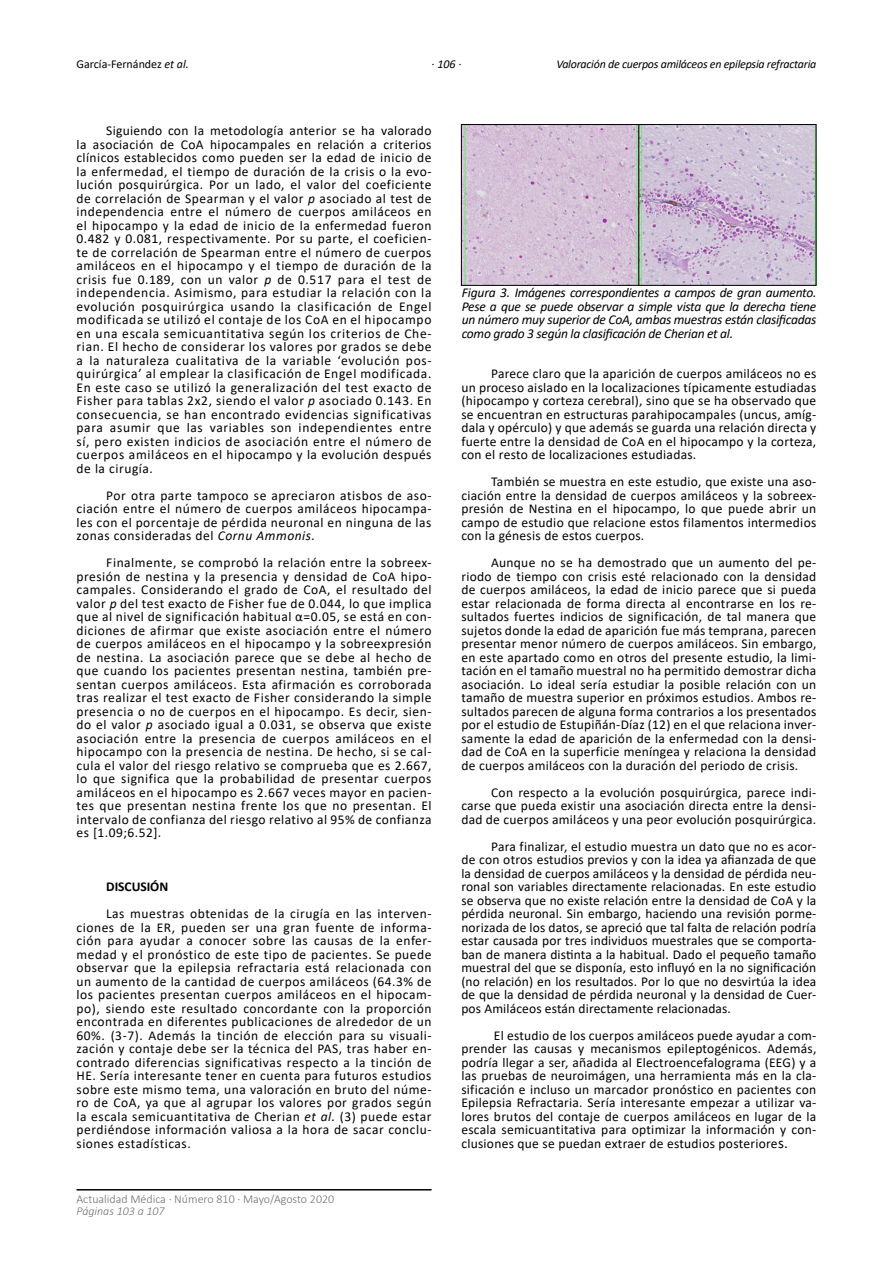
<style>
.page{position:relative;width:893px;height:1263px;background:#fff}
.page>*{position:absolute;margin:0;border:0;box-sizing:border-box;transform-origin:0 0}
.original-01{font:13.5px/13.5px "Calibri";letter-spacing:.02em;color:#000;text-align:justify}
.Pie_de_foto{font:italic 13.5px/13.5px "Calibri";letter-spacing:-.02em;color:#000;text-align:justify}
.Apartados{font:700 13.5px "Calibri";letter-spacing:-.005em;color:#000}
.t1{font:italic 12px "Calibri";letter-spacing:-.02em;color:#000}
.t2{font:300 12px "Calibri";color:#706f6f}
.t3{font:12px "Calibri";color:#000}
.t4{font:italic 300 12px "Calibri";color:#706f6f}
.s1{font-style:italic}
.s2{font-size:15px}
</style>
<div class="page">
<hr style="left:77px;top:1189px;width:355px;height:1px;background:#000">
<img style="left:463px;top:126px;width:351px;height:158px">
<div style="left:461px;top:124px;width:355px;height:162px;border:1px solid #000"></div>
<p class="t3" style="left:77px;top:55px;width:114px">García-Fernández <span class="s1">et al.</span></p>
<p class="t1" style="left:432px;top:55px;width:31px">· 106 ·</p>
<p class="t1" style="left:556px;top:56px;width:261px">Valoración de cuerpos amiláceos en epilepsia refractaria</p>
<p class="original-01" style="left:77px;top:123px;width:357px;text-indent:30px">Siguiendo con la metodología anterior se ha valorado la asociación de CoA hipocampales en relación a criterios clínicos establecidos como pueden ser la edad de inicio de la enfermedad, el tiempo de duración de la crisis o la evo&shy;lución posquirúrgica. Por un lado, el valor del coeficiente de correlación de Spearman y el valor <span class="s1">p</span> asociado al test de independencia entre el número de cuerpos amiláceos en el hipocampo y la edad de inicio de la enfermedad fueron 0.482 y 0.081, respectivamente. Por su parte, el coeficien&shy;te de correlación de Spearman entre el número de cuerpos amiláceos en el hipocampo y el tiempo de duración de la crisis fue 0.189, con un valor <span class="s1">p</span> de 0.517 para el test de independencia. Asimismo, para estudiar la relación con la evolución posquirúrgica usando la clasificación de Engel modificada se utilizó el contaje de los CoA en el hipocampo en una escala semicuantitativa según los criterios de Che&shy;rian. El hecho de considerar los valores por grados se debe a la naturaleza cualitativa de la variable ‘evolución pos&shy;quirúrgica’ al emplear la clasificación de Engel modificada.<br>En este caso se utilizó la generalización del test exacto de Fisher para tablas 2x2, siendo el valor <span class="s1">p</span> asociado 0.143. En consecuencia, se han encontrado evidencias significativas para asumir que las variables son independientes entre sí, pero existen indicios de asociación entre el número de cuerpos amiláceos en el hipocampo y la evolución después de la cirugía.</p>
<p class="original-01" style="left:77px;top:488px;width:357px;text-indent:30px">Por otra parte tampoco se apreciaron atisbos de aso&shy;ciación entre el número de cuerpos amiláceos hipocampa&shy;les con el porcentaje de pérdida neuronal en ninguna de las zonas consideradas del <span class="s1">Cornu Ammonis.</span></p>
<p class="original-01" style="left:77px;top:555px;width:357px;text-indent:30px">Finalmente, se comprobó la relación entre la sobreex&shy;presión de nestina y la presencia y densidad de CoA hipo&shy;campales. Considerando el grado de CoA, el resultado del valor <span class="s1">p</span> del test exacto de Fisher fue de 0.044, lo que implica que al nivel de significación habitual α=0.05, se está en con&shy;diciones de afirmar que existe asociación entre el número de cuerpos amiláceos en el hipocampo y la sobreexpresión de nestina. La asociación parece que se debe al hecho de que cuando los pacientes presentan nestina, también pre&shy;sentan cuerpos amiláceos. Esta afirmación es corroborada tras realizar el test exacto de Fisher considerando la simple presencia o no de cuerpos en el hipocampo. Es decir, sien&shy;do el valor <span class="s1">p</span> asociado igual a 0.031, se observa que existe asociación entre la presencia de cuerpos amiláceos en el hipocampo con la presencia de nestina. De hecho, si se cal&shy;cula el valor del riesgo relativo se comprueba que es 2.667, lo que significa que la probabilidad de presentar cuerpos amiláceos en el hipocampo es 2.667 veces mayor en pacien&shy;tes que presentan nestina frente los que no presentan. El intervalo de confianza del riesgo relativo al 95% de confianza es [1.09;6.52].</p>
<p class="Apartados" style="left:106px;top:877px;width:63px">DISCUSIÓN</p>
<p class="original-01" style="left:77px;top:906px;width:357px;text-indent:30px">Las muestras obtenidas de la cirugía en las interven&shy;ciones de la ER, pueden ser una gran fuente de informa&shy;ción para ayudar a conocer sobre las causas de la enfer&shy;medad y el pronóstico de este tipo de pacientes. Se puede observar que la epilepsia refractaria está relacionada con un aumento de la cantidad de cuerpos amiláceos (64.3% de los pacientes presentan cuerpos amiláceos en el hipocam&shy;po), siendo este resultado concordante con la proporción encontrada en diferentes publicaciones de alrededor de un 60%. (3-7). Además la tinción de elección para su visuali&shy;zación y contaje debe ser la técnica del PAS, tras haber en&shy;contrado diferencias significativas respecto a la tinción de HE. Sería interesante tener en cuenta para futuros estudios sobre este mismo tema, una valoración en bruto del núme&shy;ro de CoA, ya que al agrupar los valores por grados según la escala semicuantitativa de Cherian <span class="s1">et al.</span> (3) puede estar perdiéndose información valiosa a la hora de sacar conclu&shy;siones estadísticas.</p>
<p class="t2" style="left:77px;top:1191px;width:259px">Actualidad Médica · Número 810 · Mayo/Agosto 2020</p>
<p class="t4" style="left:77px;top:1203px;width:90px">Páginas 103 a 107</p>
<p class="Pie_de_foto" style="left:462px;top:285px;width:356px">Figura 3. Imágenes correspondientes a campos de gran aumento.<br>Pese a que se puede observar a simple vista que la derecha tiene un número muy superior de CoA, ambas muestras están clasificadas como grado 3 según la clasificación de Cherian et al.</p>
<p class="original-01" style="left:461px;top:366px;width:357px;text-indent:30px">Parece claro que la aparición de cuerpos amiláceos no es un proceso aislado en la localizaciones típicamente estudiadas (hipocampo y corteza cerebral), sino que se ha observado que se encuentran en estructuras parahipocampales (uncus, amíg&shy;dala y opérculo) y que además se guarda una relación directa y fuerte entre la densidad de CoA en el hipocampo y la corteza, con el resto de localizaciones estudiadas.</p>
<p class="original-01" style="left:461px;top:474px;width:357px;text-indent:30px">También se muestra en este estudio, que existe una aso&shy;ciación entre la densidad de cuerpos amiláceos y la sobreex&shy;presión de Nestina en el hipocampo, lo que puede abrir un campo de estudio que relacione estos filamentos intermedios con la génesis de estos cuerpos.</p>
<p class="original-01" style="left:461px;top:555px;width:357px;text-indent:30px">Aunque no se ha demostrado que un aumento del pe&shy;riodo de tiempo con crisis esté relacionado con la densidad de cuerpos amiláceos, la edad de inicio parece que si pueda estar relacionada de forma directa al encontrarse en los re&shy;sultados fuertes indicios de significación, de tal manera que sujetos donde la edad de aparición fue más temprana, parecen presentar menor número de cuerpos amiláceos. Sin embargo, en este apartado como en otros del presente estudio, la limi&shy;tación en el tamaño muestral no ha permitido demostrar dicha asociación. Lo ideal sería estudiar la posible relación con un tamaño de muestra superior en próximos estudios. Ambos re&shy;sultados parecen de alguna forma contrarios a los presentados por el estudio de Estupiñán-Díaz (12) en el que relaciona inver&shy;samente la edad de aparición de la enfermedad con la densi&shy;dad de CoA en la superficie meníngea y relaciona la densidad de cuerpos amiláceos con la duración del periodo de crisis.</p>
<p class="original-01" style="left:461px;top:785px;width:357px;text-indent:30px">Con respecto a la evolución posquirúrgica, parece indi&shy;carse que pueda existir una asociación directa entre la densi&shy;dad de cuerpos amiláceos y una peor evolución posquirúrgica.</p>
<p class="original-01" style="left:461px;top:839px;width:357px;text-indent:30px">Para finalizar, el estudio muestra un dato que no es acor&shy;de con otros estudios previos y con la idea ya afianzada de que la densidad de cuerpos amiláceos y la densidad de pérdida neu&shy;ronal son variables directamente relacionadas. En este estudio se observa que no existe relación entre la densidad de CoA y la pérdida neuronal. Sin embargo, haciendo una revisión porme&shy;norizada de los datos, se apreció que tal falta de relación podría estar causada por tres individuos muestrales que se comporta&shy;ban de manera distinta a la habitual. Dado el pequeño tamaño muestral del que se disponía, esto influyó en la no significación (no relación) en los resultados. Por lo que no desvirtúa la idea de que la densidad de pérdida neuronal y la densidad de Cuer&shy;pos Amiláceos están directamente relacionadas.</p>
<p class="original-01" style="left:461px;top:1028px;width:357px;text-indent:33px">El estudio de los cuerpos amiláceos puede ayudar a com&shy;prender las causas y mecanismos epileptogénicos. Además, podría llegar a ser, añadida al Electroencefalograma (EEG) y a las pruebas de neuroimágen, una herramienta más en la cla&shy;sificación e incluso un marcador pronóstico en pacientes con Epilepsia Refractaria. Sería interesante empezar a utilizar va&shy;lores brutos del contaje de cuerpos amiláceos en lugar de la escala semicuantitativa para optimizar la información y con&shy;clusiones que se puedan extraer de estudios posteriore<span class="s2">s.</span></p>
</div>
